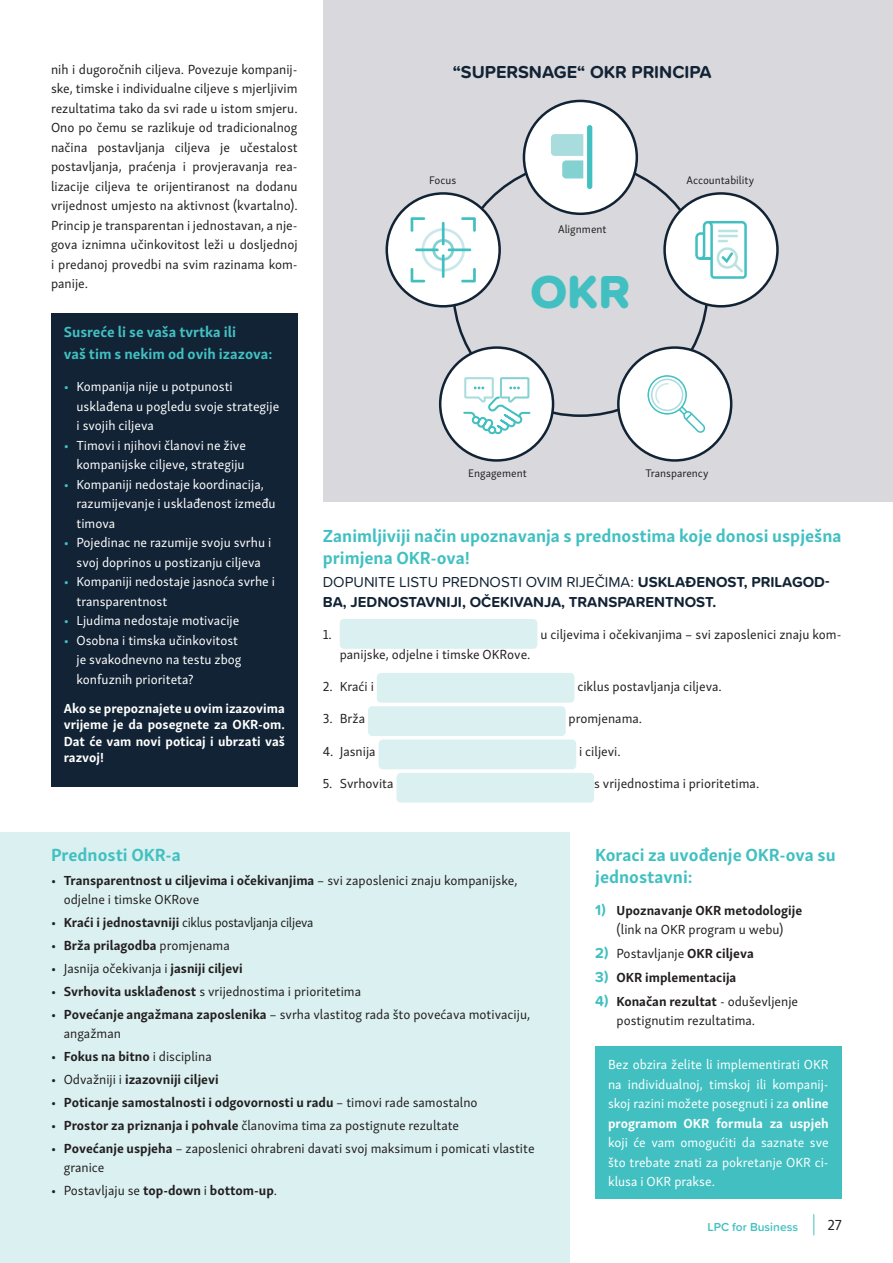
<style>
.page{position:relative;width:893px;height:1263px;background:#fff}
.page>*{position:absolute;margin:0;border:0;box-sizing:border-box;transform-origin:0 0}
.t1{font:48px "Proxima Soft Extrabld";color:#42c0c1}
.Podnaslovi_01{font:700 18px/21.6px "Skolar Sans Latn";color:#42c0c1}
.Podnaslovi_01-2{font:700 18px "Proxima Soft";color:#122335}
.Tekst_01{font:700 15px/19.5px "Proxima Soft";color:#122335}
.Podnaslovi_01-3{font:700 15px/21.6px "Skolar Sans Latn";color:#42c0c1}
.t2{font:15px "Skolar Sans Latn";color:#231f20}
.Tekst_01-2{font:13.5px/19.5px "Skolar Sans Latn";color:#231f20}
.Tekst_01-3{font:13.5px/19.5px "Skolar Sans Latn";color:#fff}
.Tekst_01-4{font:700 13.5px/19.5px "Skolar Sans Latn";color:#231f20;text-align:center}
.Tekst_01-5{font:700 13.5px/16.5px "Skolar Sans Latn";color:#fff;text-align:justify}
.Tekst_01-6{font:13.5px "Skolar Sans Latn";letter-spacing:-.02em;color:#231f20}
.t3{font:600 12px "Proxima Soft";color:#42c0c1}
.Tekst_01-7{font:11.25px "Skolar Sans Latn";color:#231f20}
.s1{font-weight:700;color:#42c0c1}
.s2{font-weight:400}
.s3{font-weight:700;color:#122335}
.s4{font-weight:700}
.s5{color:#122335}
.s6{font-family:"Proxima Soft";font-size:15px;color:#42c0c1}
.s7{font-family:"Proxima Soft";font-weight:700;font-size:15px;color:#42c0c1}
</style>
<div class="page">
<svg style="left:813px;top:1214px;width:1px;height:21px"></svg>
<div style="left:323px;top:0;width:570px;height:502px;background:#d9d9dd"></div>
<div style="left:595px;top:1046px;width:246px;height:153px;background:#42c0c1"></div>
<div style="left:51px;top:313px;width:247px;height:474px;background:#122335"></div>
<div style="left:0;top:832px;width:570px;height:431px;background:#dbf0f0"></div>
<div style="left:340px;top:619px;width:197px;height:30px;background:#dbf0f0;border-radius:4px"></div>
<div style="left:377px;top:673px;width:197px;height:30px;background:#dbf0f0;border-radius:4px"></div>
<div style="left:368px;top:706px;width:198px;height:30px;background:#dbf0f0;border-radius:4px"></div>
<div style="left:379px;top:739px;width:197px;height:30px;background:#dbf0f0;border-radius:4px"></div>
<div style="left:396px;top:773px;width:198px;height:30px;background:#dbf0f0;border-radius:4px"></div>
<div style="left:387px;top:193px;width:113px;height:113px;background:#fff;border-radius:50%"></div>
<div style="left:385px;top:192px;width:116px;height:116px;border:3px solid #122335;border-radius:50%"></div>
<svg style="left:411px;top:217px;width:65px;height:65px"></svg>
<hr style="left:442px;top:222px;width:3px;height:23px;background:#42c0c1">
<hr style="left:442px;top:254px;width:3px;height:24px;background:#42c0c1">
<hr style="left:448px;top:248px;width:23px;height:3px;background:#42c0c1">
<hr style="left:415px;top:248px;width:24px;height:3px;background:#42c0c1">
<div style="left:524px;top:101px;width:113px;height:113px;background:#fff;border-radius:50%"></div>
<div style="left:523px;top:100px;width:115px;height:115px;border:3px solid #122335;border-radius:50%"></div>
<svg style="left:551px;top:134px;width:32px;height:44px"></svg>
<div style="left:587px;top:125px;width:5px;height:64px;background:#42c0c1;border-radius:3px"></div>
<div style="left:665px;top:193px;width:112px;height:113px;background:#fff;border-radius:50%"></div>
<div style="left:663px;top:192px;width:116px;height:116px;border:3px solid #122335;border-radius:50%"></div>
<svg style="left:695px;top:221px;width:52px;height:58px"></svg>
<div style="left:440px;top:348px;width:113px;height:112px;background:#fff;border-radius:50%"></div>
<div style="left:439px;top:346px;width:115px;height:116px;border:3px solid #122335;border-radius:50%"></div>
<svg style="left:463px;top:377px;width:68px;height:58px"></svg>
<div style="left:618px;top:348px;width:113px;height:112px;background:#fff;border-radius:50%"></div>
<div style="left:617px;top:346px;width:115px;height:116px;border:3px solid #122335;border-radius:50%"></div>
<svg style="left:647px;top:375px;width:58px;height:58px"></svg>
<p class="Tekst_01-2" style="left:51px;top:59px;width:248px;text-align:justify">nih i dugoročnih ciljeva. Povezuje kompanij&shy;ske, timske i individualne ciljeve s mjerljivim rezultatima tako da svi rade u istom smjeru.<br>Ono po čemu se razlikuje od tradicionalnog načina postavljanja ciljeva je učestalost postavljanja, praćenja i provjeravanja rea&shy;lizacije ciljeva te orijentiranost na dodanu vrijednost umjesto na aktivnost (kvartalno).<br>Princip je transparentan i jednostavan, a nje&shy;gova iznimna učinkovitost leži u dosljednoj i predanoj provedbi na svim razinama kom&shy;panije.</p>
<p class="Podnaslovi_01-3" style="left:64px;top:320px;width:210px">Susreće li se vaša tvrtka ili<br>vaš tim s nekim od ovih izazova:</p>
<p class="Tekst_01-3" style="left:77px;top:376px;width:204px;text-indent:-13px"><span class="s1">•</span> Kompanija nije u potpunosti usklađena u pogledu svoje strategije i svojih ciljeva</p>
<p class="Tekst_01-3" style="left:64px;top:434px;width:184px;text-align:right"><span class="s1">•</span> Timovi i njihovi članovi ne žive kompanijske ciljeve, strategiju</p>
<p class="Tekst_01-3" style="left:77px;top:473px;width:201px;text-indent:-13px"><span class="s1">•</span> Kompaniji nedostaje koordinacija, razumijevanje i usklađenost između timova</p>
<p class="Tekst_01-3" style="left:64px;top:532px;width:209px;text-align:center"><span class="s1">•</span> Pojedinac ne razumije svoju svrhu i svoj doprinos u postizanju ciljeva</p>
<p class="Tekst_01-3" style="left:77px;top:571px;width:200px;text-indent:-13px"><span class="s1">•</span> Kompaniji nedostaje jasnoća svrhe i transparentnost</p>
<p class="Tekst_01-3" style="left:64px;top:610px;width:177px"><span class="s1">•</span> Ljudima nedostaje motivacije</p>
<p class="Tekst_01-3" style="left:77px;top:629px;width:166px;text-indent:-13px"><span class="s1">•</span> Osobna i timska učinkovitost je svakodnevno na testu zbog konfuznih prioriteta?</p>
<p class="Tekst_01-5" style="left:64px;top:699px;width:223px">Ako se prepoznajete u ovim izazovima vrijeme je da posegnete za OKR-om.<br>Dat će vam novi poticaj i ubrzati vaš razvoj!</p>
<p class="Podnaslovi_01-2" style="left:453px;top:58px;width:260px">“SUPERSNAGE“ OKR PRINCIPA</p>
<p class="Tekst_01-7" style="left:429px;top:172px;width:29px">Focus</p>
<p class="Tekst_01-7" style="left:687px;top:172px;width:69px">Accountability</p>
<p class="Tekst_01-7" style="left:558px;top:220px;width:50px">Alignment</p>
<p class="t1" style="left:530px;top:255px;width:101px">OKR</p>
<p class="Tekst_01-7" style="left:468px;top:465px;width:60px">Engagement</p>
<p class="Tekst_01-7" style="left:646px;top:465px;width:64px">Transparency</p>
<p class="Podnaslovi_01" style="left:323px;top:523px;width:520px">Zanimljiviji način upoznavanja s prednostima koje donosi uspješna primjena OKR-ova!</p>
<p class="Tekst_01" style="left:323px;top:572px;width:508px"><span class="s2">DOPUNITE LISTU PREDNOSTI OVIM RIJEČIMA:</span> USKLAĐENOST, PRILAGOD-<br>BA, JEDNOSTAVNIJI, OČEKIVANJA, TRANSPARENTNOST.</p>
<p class="Tekst_01-2" style="left:323px;top:624px;width:11px">1.</p>
<p class="Tekst_01-2" style="left:540px;top:624px;width:303px">u ciljevima i očekivanjima – svi zaposlenici znaju kom-</p>
<p class="Tekst_01-2" style="left:340px;top:643px;width:192px">panijske, odjelne i timske OKRove.</p>
<p class="Tekst_01-2" style="left:323px;top:676px;width:53px">2. Kraći i</p>
<p class="Tekst_01-2" style="left:577px;top:676px;width:146px">ciklus postavljanja ciljeva.</p>
<p class="Tekst_01-2" style="left:323px;top:708px;width:44px">3. Brža</p>
<p class="Tekst_01-2" style="left:569px;top:708px;width:75px">promjenama.</p>
<p class="Tekst_01-2" style="left:323px;top:740px;width:54px">4. Jasnija</p>
<p class="Tekst_01-2" style="left:579px;top:740px;width:43px">i ciljevi.</p>
<p class="Tekst_01-2" style="left:323px;top:772px;width:72px">5. Svrhovita</p>
<p class="Tekst_01-2" style="left:594px;top:772px;width:167px">s vrijednostima i prioritetima.</p>
<p class="Podnaslovi_01" style="left:51px;top:842px;width:131px">Prednosti OKR-a</p>
<p class="Tekst_01-2" style="left:64px;top:869px;width:455px;text-indent:-13px"><span class="s3">•</span> <span class="s4">Transparentnost u ciljevima i očekivanjima</span> – svi zaposlenici znaju kompanijske, odjelne i timske OKRove</p>
<p class="Tekst_01-6" style="left:51px;top:912px;width:264px"><span class="s3">•</span> <span class="s4">Kraći i jednostavniji</span> ciklus postavljanja ciljeva</p>
<p class="Tekst_01-4" style="left:51px;top:934px;width:180px"><span class="s5">•</span> Brža prilagodba <span class="s2">promjenama</span></p>
<p class="Tekst_01-2" style="left:51px;top:958px;width:193px"><span class="s3">•</span> Jasnija očekivanja i <span class="s4">jasniji ciljevi</span></p>
<p class="Tekst_01-2" style="left:51px;top:980px;width:312px"><span class="s3">•</span> <span class="s4">Svrhovita usklađenost</span> s vrijednostima i prioritetima</p>
<p class="Tekst_01-2" style="left:64px;top:1003px;width:468px;text-indent:-13px"><span class="s3">•</span> <span class="s4">Povećanje angažmana zaposlenika</span> – svrha vlastitog rada što povećava motivaciju, angažman</p>
<p class="Tekst_01-4" style="left:51px;top:1046px;width:162px"><span class="s5">•</span> Fokus na bitno <span class="s2">i disciplina</span></p>
<p class="Tekst_01-4" style="left:51px;top:1068px;width:169px"><span class="s5">•</span> <span class="s2">Odvažniji i</span> izazovniji ciljevi</p>
<p class="Tekst_01-4" style="left:51px;top:1091px;width:428px"><span class="s5">•</span> Poticanje samostalnosti i odgovornosti u radu <span class="s2">– timovi rade samostalno</span></p>
<p class="Tekst_01-2" style="left:51px;top:1114px;width:410px"><span class="s3">•</span> <span class="s4">Prostor za priznanja i pohvale</span> članovima tima za postignute rezultate</p>
<p class="Tekst_01-2" style="left:64px;top:1137px;width:472px;text-indent:-13px"><span class="s3">•</span> <span class="s4">Povećanje uspjeha</span> – zaposlenici ohrabreni davati svoj maksimum i pomicati vlastite granice</p>
<p class="Tekst_01-4" style="left:51px;top:1180px;width:228px"><span class="s5">•</span> <span class="s2">Postavljaju se</span> top-down <span class="s2">i</span> bottom-up<span class="s2">.</span></p>
<p class="Podnaslovi_01" style="left:595px;top:842px;width:242px">Koraci za uvođenje OKR-ova su jednostavni:</p>
<p class="Tekst_01-4" style="left:595px;top:899px;width:208px"><span class="s6">1)</span> Upoznavanje OKR metodologije <span class="s2">(link na OKR program u webu)</span></p>
<p class="Tekst_01-2" style="left:595px;top:943px;width:160px"><span class="s7">2)</span> Postavljanje <span class="s4">OKR ciljeva</span></p>
<p class="Tekst_01-4" style="left:595px;top:966px;width:143px"><span class="s6">3)</span> OKR implementacija</p>
<p class="Tekst_01-2" style="left:617px;top:990px;width:183px;text-indent:-21px"><span class="s7">4)</span> <span class="s4">Konačan rezultat</span> - oduševljenje postignutim rezultatima.</p>
<p class="Tekst_01-3" style="left:608px;top:1054px;width:222px;text-align:justify">Bez obzira želite li implementirati OKR na individualnoj, timskoj ili kompanij&shy;skoj razini možete posegnuti i za <span class="s4">online programom OKR formula za uspjeh </span>koji će vam omogućiti da saznate sve što trebate znati za pokretanje OKR ci&shy;klusa i OKR prakse.</p>
<p class="t3" style="left:708px;top:1217px;width:92px">LPC for Business</p>
<p class="t2" style="left:827px;top:1214px;width:16px">27</p>
</div>
